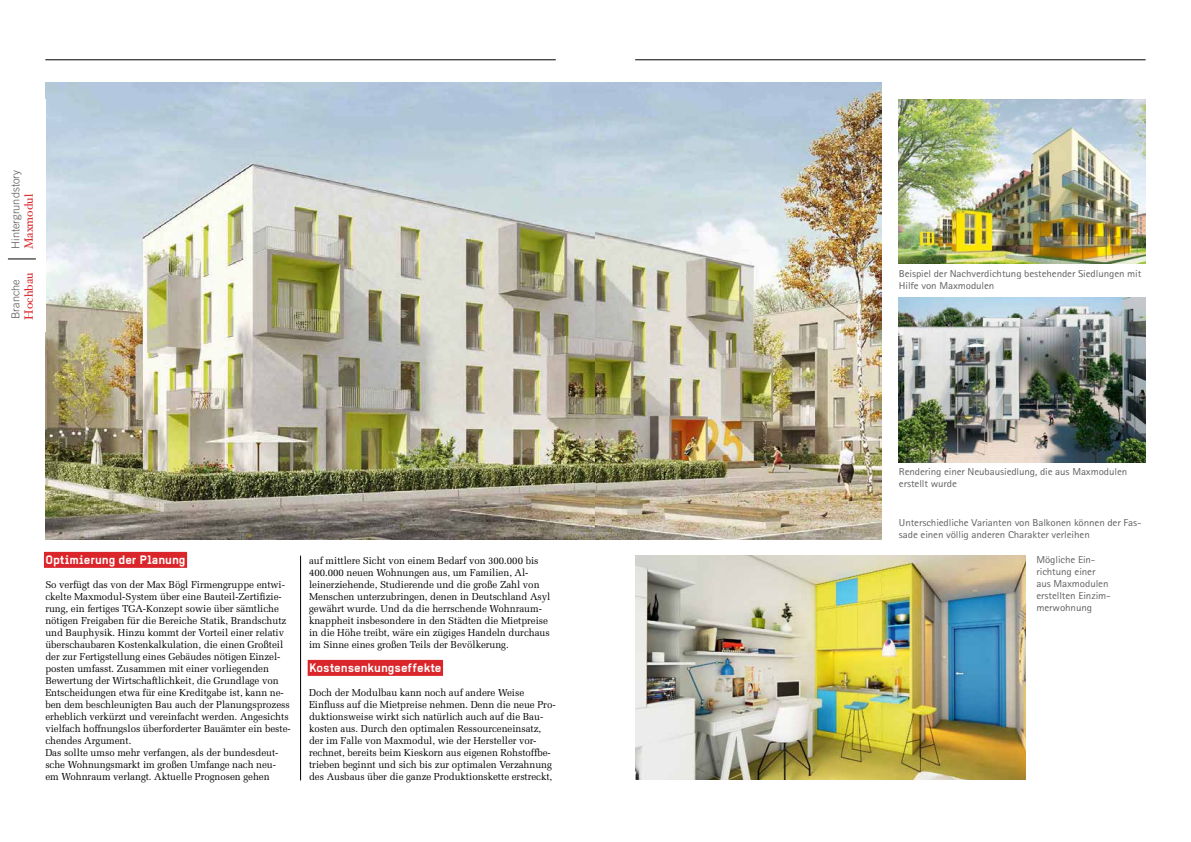
<style>
.page{position:relative;width:1191px;height:842px;background:#fff}
.page>*{position:absolute;margin:0;border:0;box-sizing:border-box;transform-origin:0 0}
.t1{font:700 12px "Alpha Headline CE";letter-spacing:-.005em;color:#fff}
.t2{font:12px "Hoefler Text";color:#da262b}
.t3{font:300 11px "Trade Gothic";color:#595654}
.t4{font:10px/12px "Melior LT Std";letter-spacing:-.005em;color:#000}
.t5{font:10px/12px "Agfa Rotis Sans Serif";letter-spacing:-.01em;color:#646160;scale:1.1 1}
</style>
<div class="page">
<hr style="left:635px;top:60px;width:510px;height:1px;background:#000">
<hr style="left:45px;top:60px;width:511px;height:1px;background:#000">
<img style="left:45px;top:82px;width:550px;height:458px">
<div style="left:44px;top:552px;width:143px;height:16px;background:#da262b"></div>
<div style="left:308px;top:660px;width:135px;height:16px;background:#da262b"></div>
<hr style="left:300px;top:556px;width:1px;height:224px;background:#000">
<img style="left:899px;top:99px;width:246px;height:165px">
<img style="left:899px;top:298px;width:246px;height:164px">
<img style="left:635px;top:556px;width:390px;height:224px">
<svg style="left:8px;top:259px;width:28px;height:1px"></svg>
<img style="left:595px;top:82px;width:287px;height:458px">
<p class="t3" style="left:9px;top:249px;width:80px;rotate:-90deg">Hintergrundstory</p>
<p class="t2" style="left:22px;top:249px;width:57px;rotate:-90deg">Maxmodul</p>
<p class="t3" style="left:9px;top:319px;width:41px;rotate:-90deg">Branche</p>
<p class="t2" style="left:21px;top:320px;width:49px;rotate:-90deg">Hochbau</p>
<p class="t1" style="left:45px;top:552px;width:142px">Optimierung der Planung</p>
<p class="t4" style="left:45px;top:579px;width:247px">So verfügt das von der Max Bögl Firmengruppe entwi&shy;ckelte Maxmodul-System über eine Bauteil-Zertifizie&shy;rung, ein fertiges TGA-Konzept sowie über sämtliche nötigen Freigaben für die Bereiche Statik, Brandschutz und Bauphysik. Hinzu kommt der Vorteil einer relativ überschaubaren Kostenkalkulation, die einen Großteil der zur Fertigstellung eines Gebäudes nötigen Einzel&shy;posten umfasst. Zusammen mit einer vorliegenden Bewertung der Wirtschaftlichkeit, die Grundlage von Entscheidungen etwa für eine Kreditgabe ist, kann ne&shy;ben dem beschleunigten Bau auch der Planungsprozess erheblich verkürzt und vereinfacht werden. Angesichts vielfach hoffnungslos überforderter Bauämter ein beste&shy;chendes Argument.<br>Das sollte umso mehr verfangen, als der bundesdeut&shy;sche Wohnungsmarkt im großen Umfange nach neu&shy;em Wohnraum verlangt. Aktuelle Prognosen gehen</p>
<p class="t4" style="left:309px;top:555px;width:243px">auf mittlere Sicht von einem Bedarf von 300.000 bis 400.000 neuen Wohnungen aus, um Familien, Al&shy;leinerziehende, Studierende und die große Zahl von Menschen unterzubringen, denen in Deutschland Asyl gewährt wurde. Und da die herrschende Wohnraum&shy;knappheit insbesondere in den Städten die Mietpreise in die Höhe treibt, wäre ein zügiges Handeln durchaus im Sinne eines großen Teils der Bevölkerung.</p>
<p class="t1" style="left:309px;top:660px;width:134px">Kostensenkungseffekte</p>
<p class="t4" style="left:309px;top:687px;width:248px">Doch der Modulbau kann noch auf andere Weise Einfluss auf die Mietpreise nehmen. Denn die neue Pro&shy;duktionsweise wirkt sich natürlich auch auf die Bau&shy;kosten aus. Durch den optimalen Ressourceneinsatz, der im Falle von Maxmodul, wie der Hersteller vor&shy;rechnet, bereits beim Kieskorn aus eigenen Rohstoffbe&shy;trieben beginnt und sich bis zur optimalen Verzahnung des Ausbaus über die ganze Produktionskette erstreckt,</p>
<p class="t5" style="left:899px;top:267px;width:222px">Beispiel der Nachverdichtung bestehender Siedlungen mit<br>Hilfe von Maxmodulen</p>
<p class="t5" style="left:899px;top:466px;width:209px">Rendering einer Neubausiedlung, die aus Maxmodulen erstellt wurde</p>
<p class="t5" style="left:899px;top:517px;width:222px">Unterschiedliche Varianten von Balkonen können der Fas&shy;sade einen völlig anderen Charakter verleihen</p>
<p class="t5" style="left:1036px;top:554px;width:69px">Mögliche Ein&shy;richtung einer aus Maxmodulen erstellten Einzim&shy;merwohnung</p>
</div>
